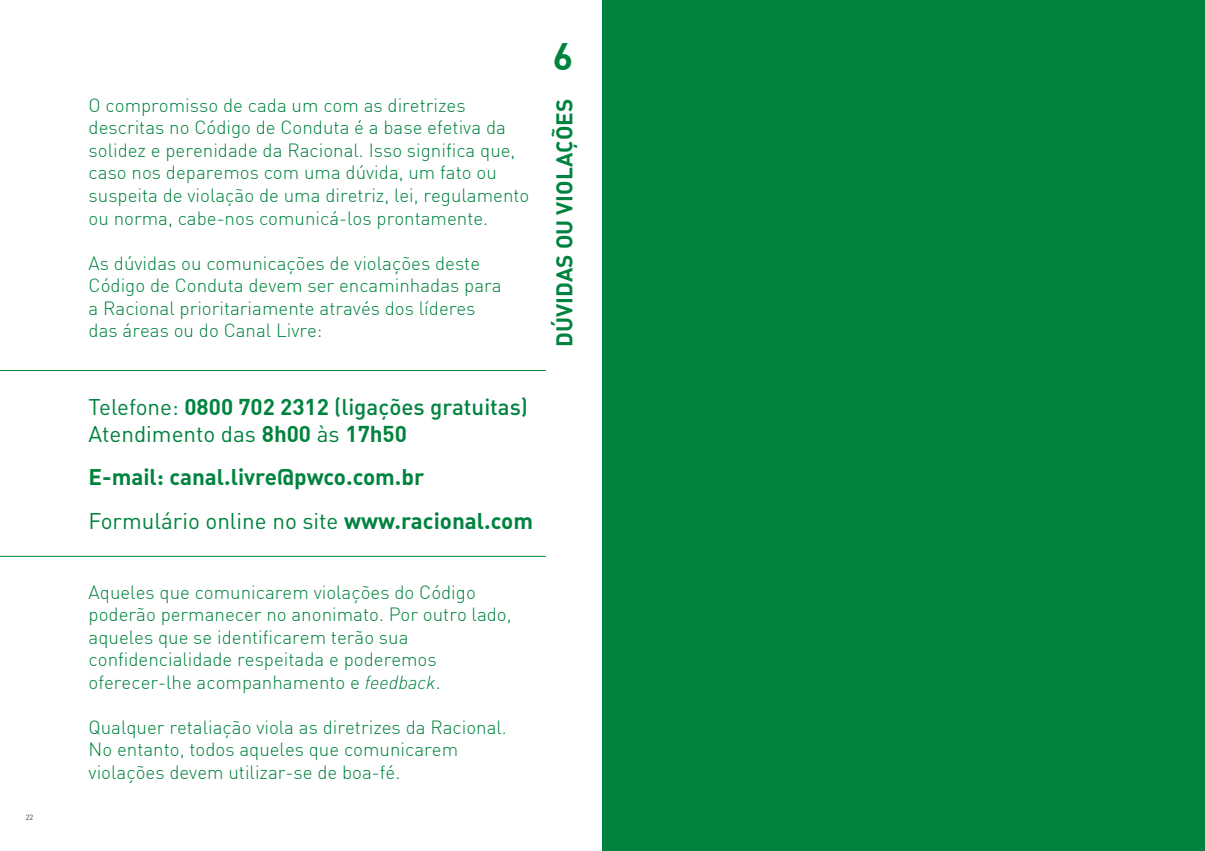
<style>
.page{position:relative;width:1205px;height:851px;background:#fff}
.page>*{position:absolute;margin:0;border:0;box-sizing:border-box;transform-origin:0 0}
.t1{font:37.5px "DIN Bold";color:#00833e}
.t2{font:22.5px "DIN Bold Alternate";color:#00833e}
.t3{font:22.38px "DIN";color:#00833e}
.t4{font:22.38px "DIN Medium Alternate";color:#00833e}
.t5{font:22.38px "DIN Bold Alternate";color:#00833e}
.t6{font:300 18.75px/22.5px "DIN";color:#00833e}
.t7{font:300 7.5px "DIN";color:#000}
.s1{font-family:"DIN"}
.s2{font-family:"DIN Bold"}
.s3{font-family:"DIN Bold Alternate"}
.s4{font-style:italic}
</style>
<div class="page">
<div style="left:602px;top:0;width:603px;height:850px;background:#00833e"></div>
<hr style="left:0;top:370px;width:546px;height:1px;background:#00833e">
<hr style="left:0;top:556px;width:546px;height:1px;background:#00833e">
<p class="t7" style="left:26px;top:812px;width:9px">22</p>
<p class="t6" style="left:89px;top:94px;width:442px">O compromisso de cada um com as diretrizes descritas no Código de Conduta é a base efetiva da solidez e perenidade da Racional. Isso significa que, caso nos deparemos com uma dúvida, um fato ou suspeita de violação de uma diretriz, lei, regulamento ou norma, cabe-nos comunicá-los prontamente.</p>
<p class="t6" style="left:89px;top:251px;width:415px">As dúvidas ou comunicações de violações deste Código de Conduta devem ser encaminhadas para a Racional prioritariamente através dos líderes das áreas ou do Canal Livre:</p>
<h1 class="t1" style="left:553px;top:32px;width:22px">6</h1>
<p class="t2" style="left:549px;top:347px;width:249px;rotate:-90deg">DÚVIDAS OU VIOLAÇÕES</p>
<p class="t4" style="left:89px;top:392px;width:441px"><span class="s1">Telefone:</span> <span class="s2">0800 702 2312</span> (ligações gratuitas)</p>
<p class="t3" style="left:89px;top:420px;width:320px">Atendimento das <span class="s2">8h00</span> às <span class="s2">17h50</span></p>
<p class="t5" style="left:89px;top:462px;width:337px">E-mail: canal.livre@pwco.com.br</p>
<p class="t3" style="left:89px;top:506px;width:446px">Formulário online no site <span class="s3">www.racional.com</span></p>
<p class="t6" style="left:89px;top:580px;width:424px">Aqueles que comunicarem violações do Código poderão permanecer no anonimato. Por outro lado, aqueles que se identificarem terão sua confidencialidade respeitada e poderemos oferecer-lhe acompanhamento e <span class="s4">feedback</span>.</p>
<p class="t6" style="left:89px;top:715px;width:420px">Qualquer retaliação viola as diretrizes da Racional.<br>No entanto, todos aqueles que comunicarem violações devem utilizar-se de boa-fé.</p>
</div>
